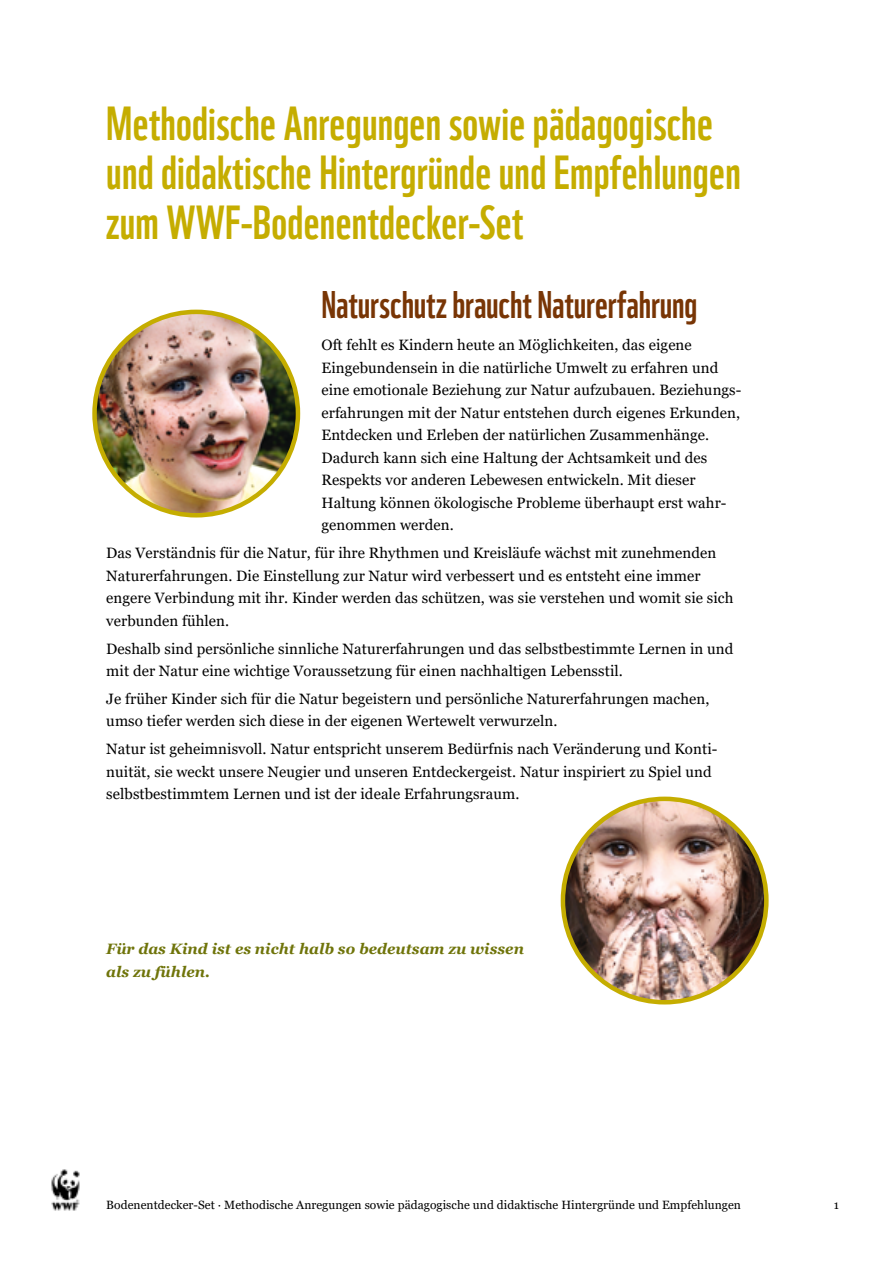
<style>
.page{position:relative;width:893px;height:1263px;background:#fff}
.page>*{position:absolute;margin:0;border:0;box-sizing:border-box;transform-origin:0 0}
.Headline_31pt{font:46.5px/49.5px "WWF";letter-spacing:.005em;color:#c5ad00}
.Headline_klein{font:37.5px "WWF";letter-spacing:.005em;color:#783505}
.Copytext{font:15px/22.5px "Georgia";letter-spacing:.005em;color:#000}
.Fließtext_Anleitung{font:italic 700 15px/22.5px "Georgia";color:#6f740a}
.t1{font:12px "Georgia";letter-spacing:.005em;color:#000}
</style>
<div class="page">
<img style="left:51px;top:1169px;width:29px;height:42px">
<img style="left:563px;top:799px;width:203px;height:203px;border-radius:102px">
<img style="left:95px;top:312px;width:203px;height:203px;border-radius:102px">
<div style="left:92px;top:310px;width:208px;height:207px;border:4px solid #c5ad00;border-radius:50%"></div>
<p class="Headline_31pt" style="left:106px;top:94px;width:636px">Methodische Anregungen sowie pädagogische und didaktische Hintergründe und Empfehlungen zum WWF-Bodenentdecker-Set</p>
<p class="Headline_klein" style="left:321px;top:275px;width:377px">Naturschutz braucht Naturerfahrung</p>
<p class="Copytext" style="left:321px;top:334px;width:422px">Oft fehlt es Kindern heute an Möglichkeiten, das eigene Eingebundensein in die natürliche Umwelt zu erfahren und eine emotionale Beziehung zur Natur aufzubauen. Beziehungs&shy;erfahrungen mit der Natur entstehen durch eigenes Erkunden, Entdecken und Erleben der natürlichen Zusammenhänge.<br>Dadurch kann sich eine Haltung der Achtsamkeit und des Respekts vor anderen Lebewesen entwickeln. Mit dieser Haltung können ökologische Probleme überhaupt erst wahr&shy;genommen werden.</p>
<p class="Copytext" style="left:106px;top:542px;width:629px">Das Verständnis für die Natur, für ihre Rhythmen und Kreisläufe wächst mit zunehmenden Naturerfahrungen. Die Einstellung zur Natur wird verbessert und es entsteht eine immer engere Verbindung mit ihr. Kinder werden das schützen, was sie verstehen und womit sie sich verbunden fühlen.</p>
<p class="Copytext" style="left:106px;top:637px;width:629px">Deshalb sind persönliche sinnliche Naturerfahrungen und das selbstbestimmte Lernen in und mit der Natur eine wichtige Voraussetzung für einen nachhaltigen Lebensstil.</p>
<p class="Copytext" style="left:106px;top:688px;width:605px">Je früher Kinder sich für die Natur begeistern und persönliche Naturerfahrungen machen, umso tiefer werden sich diese in der eigenen Wertewelt verwurzeln.</p>
<p class="Copytext" style="left:106px;top:738px;width:613px">Natur ist geheimnisvoll. Natur entspricht unserem Bedürfnis nach Veränderung und Konti&shy;nuität, sie weckt unsere Neugier und unseren Entdeckergeist. Natur inspiriert zu Spiel und selbstbestimmtem Lernen und ist der ideale Erfahrungsraum.</p>
<p class="Fließtext_Anleitung" style="left:106px;top:938px;width:419px">Für das Kind ist es nicht halb so bedeutsam zu wissen als zu fühlen.</p>
<p class="t1" style="left:106px;top:1197px;width:636px">Bodenentdecker-Set · Methodische Anregungen sowie pädagogische und didaktische Hintergründe und Empfehlungen</p>
<p class="t1" style="left:834px;top:1197px;width:7px">1</p>
</div>
